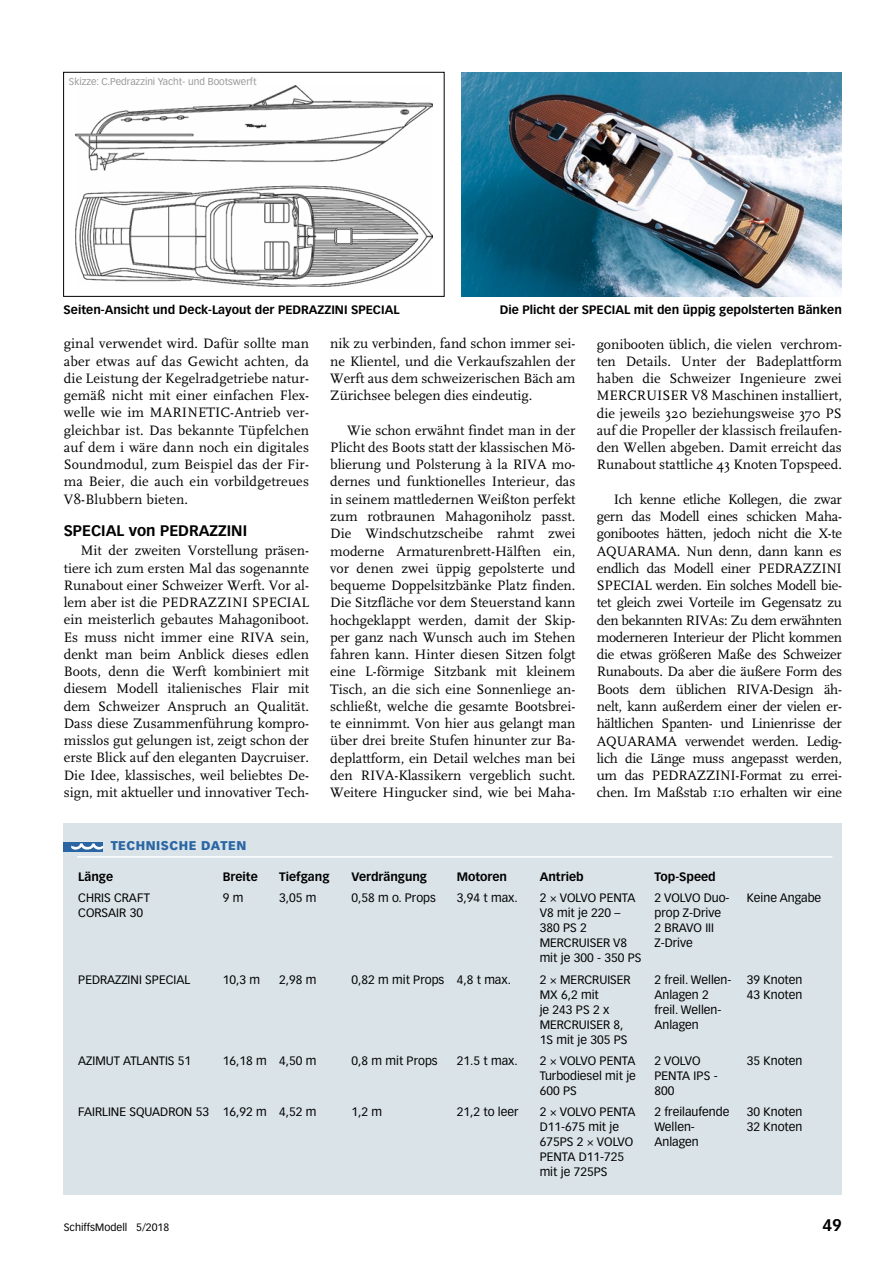
<style>
.page{position:relative;width:893px;height:1263px;background:#fff}
.page>*{position:absolute;margin:0;border:0;box-sizing:border-box;transform-origin:0 0}
.t1{font:700 16.5px "Vectora LT Std";color:#000}
.t2{font:700 15px "Vectora LT Std";color:#000}
.t3{font:14.25px/17.2px "FF Scala";color:#000;text-align:justify}
.t4{font:900 12.45px "Vectora LT Std";letter-spacing:.04em;color:#2a66a4}
.t5{font:12px/15px "Vectora LT Std";color:#000}
.t6{font:700 12px "Vectora LT Std";color:#000}
.t7{font:10.5px "Vectora LT Std";color:#000}
.t8{font:9.75px "Vectora LT Std";color:#989898}
</style>
<div class="page">
<div style="left:64px;top:823px;width:778px;height:372px;background:#dae3e8"></div>
<div style="left:64px;top:842px;width:39px;height:9px;background:#2a66a4"></div>
<svg style="left:71px;top:843px;width:32px;height:7px"></svg>
<hr style="left:77px;top:856px;width:755px;height:2px;background:#fff">
<img style="left:461px;top:72px;width:381px;height:225px">
<img style="left:75px;top:85px;width:357px;height:202px">
<div style="left:63px;top:72px;width:381px;height:225px;border:1px solid #000"></div>
<p class="t8" style="left:69px;top:76px;width:189px">Skizze: C.Pedrazzini Yacht- und Bootswerft</p>
<p class="t6" style="left:64px;top:302px;width:337px">Seiten-Ansicht und Deck-Layout der PEDRAZZINI SPECIAL</p>
<p class="t6" style="left:500px;top:302px;width:344px">Die Plicht der SPECIAL mit den üppig gepolsterten Bänken</p>
<p class="t3" style="left:64px;top:335px;width:247px">ginal verwendet wird. Dafür sollte man aber etwas auf das Gewicht achten, da die Leistung der Kegelradgetriebe natur&shy;gemäß nicht mit einer einfachen Flex&shy;welle wie im MARINETIC-Antrieb ver&shy;gleichbar ist. Das bekannte Tüpfelchen auf dem i wäre dann noch ein digitales Soundmodul, zum Beispiel das der Fir&shy;ma Beier, die auch ein vorbildgetreues V8-Blubbern bieten.</p>
<p class="t2" style="left:64px;top:521px;width:185px">SPECIAL von PEDRAZZINI</p>
<p class="t3" style="left:64px;top:542px;width:247px;text-indent:17px">Mit der zweiten Vorstellung präsen&shy;tiere ich zum ersten Mal das sogenannte Runabout einer Schweizer Werft. Vor al&shy;lem aber ist die PEDRAZZINI SPECIAL ein meisterlich gebautes Mahagoniboot.<br>Es muss nicht immer eine RIVA sein, denkt man beim Anblick dieses edlen Boots, denn die Werft kombiniert mit diesem Modell italienisches Flair mit dem Schweizer Anspruch an Qualität.<br>Dass diese Zusammenführung kompro&shy;misslos gut gelungen ist, zeigt schon der erste Blick auf den eleganten Daycruiser.<br>Die Idee, klassisches, weil beliebtes De&shy;sign, mit aktueller und innovativer Tech-</p>
<p class="t4" style="left:111px;top:838px;width:135px">TECHNISCHE DATEN</p>
<p class="t3" style="left:330px;top:335px;width:247px">nik zu verbinden, fand schon immer sei&shy;ne Klientel, und die Verkaufszahlen der Werft aus dem schweizerischen Bäch am Zürichsee belegen dies eindeutig.</p>
<p class="t3" style="left:330px;top:422px;width:247px;text-indent:17px">Wie schon erwähnt findet man in der Plicht des Boots statt der klassischen Mö&shy;blierung und Polsterung à la RIVA mo&shy;dernes und funktionelles Interieur, das in seinem mattledernen Weißton perfekt zum rotbraunen Mahagoniholz passt.<br>Die Windschutzscheibe rahmt zwei moderne Armaturenbrett-Hälften ein, vor denen zwei üppig gepolsterte und bequeme Doppelsitzbänke Platz finden.<br>Die Sitzfläche vor dem Steuerstand kann hochgeklappt werden, damit der Skip&shy;per ganz nach Wunsch auch im Stehen fahren kann. Hinter diesen Sitzen folgt eine L-förmige Sitzbank mit kleinem Tisch, an die sich eine Sonnenliege an&shy;schließt, welche die gesamte Bootsbrei&shy;te einnimmt. Von hier aus gelangt man über drei breite Stufen hinunter zur Ba&shy;deplattform, ein Detail welches man bei den RIVA-Klassikern vergeblich sucht.<br>Weitere Hingucker sind, wie bei Maha-</p>
<p class="t3" style="left:597px;top:336px;width:247px">gonibooten üblich, die vielen verchrom&shy;ten Details. Unter der Badeplattform haben die Schweizer Ingenieure zwei MERCRUISER V8 Maschinen installiert, die jeweils 320 beziehungsweise 370 PS auf die Propeller der klassisch freilaufen&shy;den Wellen abgeben. Damit erreicht das Runabout stattliche 43 Knoten Topspeed.</p>
<p class="t3" style="left:597px;top:491px;width:247px;text-indent:17px">Ich kenne etliche Kollegen, die zwar gern das Modell eines schicken Maha&shy;gonibootes hätten, jedoch nicht die X-te AQUARAMA. Nun denn, dann kann es endlich das Modell einer PEDRAZZINI SPECIAL werden. Ein solches Modell bie&shy;tet gleich zwei Vorteile im Gegensatz zu den bekannten RIVAs: Zu dem erwähnten moderneren Interieur der Plicht kommen die etwas größeren Maße des Schweizer Runabouts. Da aber die äußere Form des Boots dem üblichen RIVA-Design äh&shy;nelt, kann außerdem einer der vielen er&shy;hältlichen Spanten- und Linienrisse der AQUARAMA verwendet werden. Ledig&shy;lich die Länge muss angepasst werden, um das PEDRAZZINI-Format zu errei&shy;chen. Im Maßstab 1:10 erhalten wir eine</p>
<p class="t6" style="left:78px;top:869px;width:36px">Länge</p>
<p class="t6" style="left:223px;top:869px;width:37px">Breite</p>
<p class="t6" style="left:279px;top:869px;width:52px">Tiefgang</p>
<p class="t6" style="left:351px;top:869px;width:77px">Verdrängung</p>
<p class="t6" style="left:457px;top:869px;width:52px">Motoren</p>
<p class="t6" style="left:540px;top:869px;width:45px">Antrieb</p>
<p class="t6" style="left:654px;top:869px;width:63px">Top-Speed</p>
<p class="t5" style="left:78px;top:890px;width:73px">CHRIS CRAFT<br>CORSAIR 30</p>
<p class="t5" style="left:223px;top:890px;width:22px">9 m</p>
<p class="t5" style="left:279px;top:890px;width:39px">3,05 m</p>
<p class="t5" style="left:351px;top:890px;width:86px">0,58 m o. Props</p>
<p class="t5" style="left:457px;top:890px;width:62px">3,94 t max.</p>
<p class="t5" style="left:540px;top:890px;width:103px">2 × VOLVO PENTA<br>V8 mit je 220 –<br>380 PS 2<br>MERCRUISER V8 mit je 300 - 350 PS</p>
<p class="t5" style="left:654px;top:890px;width:77px">2 VOLVO Duo&shy;prop Z-Drive<br>2 BRAVO III<br>Z-Drive</p>
<p class="t5" style="left:747px;top:890px;width:76px">Keine Angabe</p>
<p class="t5" style="left:78px;top:972px;width:113px">PEDRAZZINI SPECIAL</p>
<p class="t5" style="left:223px;top:972px;width:39px">10,3 m</p>
<p class="t5" style="left:279px;top:972px;width:39px">2,98 m</p>
<p class="t5" style="left:351px;top:972px;width:161px">0,82 m mit Props 4,8 t max.</p>
<p class="t5" style="left:540px;top:972px;width:93px">2 × MERCRUISER<br>MX 6,2 mit<br>je 243 PS 2 x<br>MERCRUISER 8,<br>1S mit je 305 PS</p>
<p class="t5" style="left:654px;top:972px;width:78px">2 freil. Wellen-<br>Anlagen 2 freil. Wellen-<br>Anlagen</p>
<p class="t5" style="left:747px;top:972px;width:57px">39 Knoten<br>43 Knoten</p>
<p class="t5" style="left:78px;top:1053px;width:115px">AZIMUT ATLANTIS 51</p>
<p class="t5" style="left:223px;top:1053px;width:95px">16,18 m 4,50 m</p>
<p class="t5" style="left:351px;top:1053px;width:88px">0,8 m mit Props</p>
<p class="t5" style="left:457px;top:1053px;width:62px">21.5 t max.</p>
<p class="t5" style="left:540px;top:1053px;width:98px;text-align:justify">2 × VOLVO PENTA Turbodiesel mit je 600 PS</p>
<p class="t5" style="left:654px;top:1053px;width:65px">2 VOLVO<br>PENTA IPS -<br>800</p>
<p class="t5" style="left:747px;top:1053px;width:57px">35 Knoten</p>
<p class="t5" style="left:78px;top:1104px;width:240px">FAIRLINE SQUADRON 53 16,92 m 4,52 m</p>
<p class="t5" style="left:351px;top:1104px;width:32px">1,2 m</p>
<p class="t5" style="left:457px;top:1104px;width:63px">21,2 to leer</p>
<p class="t5" style="left:540px;top:1104px;width:97px">2 × VOLVO PENTA<br>D11-675 mit je<br>675PS 2 × VOLVO<br>PENTA D11-725 mit je 725PS</p>
<p class="t5" style="left:654px;top:1104px;width:76px">2 freilaufende<br>Wellen-<br>Anlagen</p>
<p class="t5" style="left:747px;top:1104px;width:57px">30 Knoten<br>32 Knoten</p>
<p class="t7" style="left:64px;top:1221px;width:107px">SchiffsModell 5/2018</p>
<p class="t1" style="left:822px;top:1215px;width:21px">49</p>
</div>
